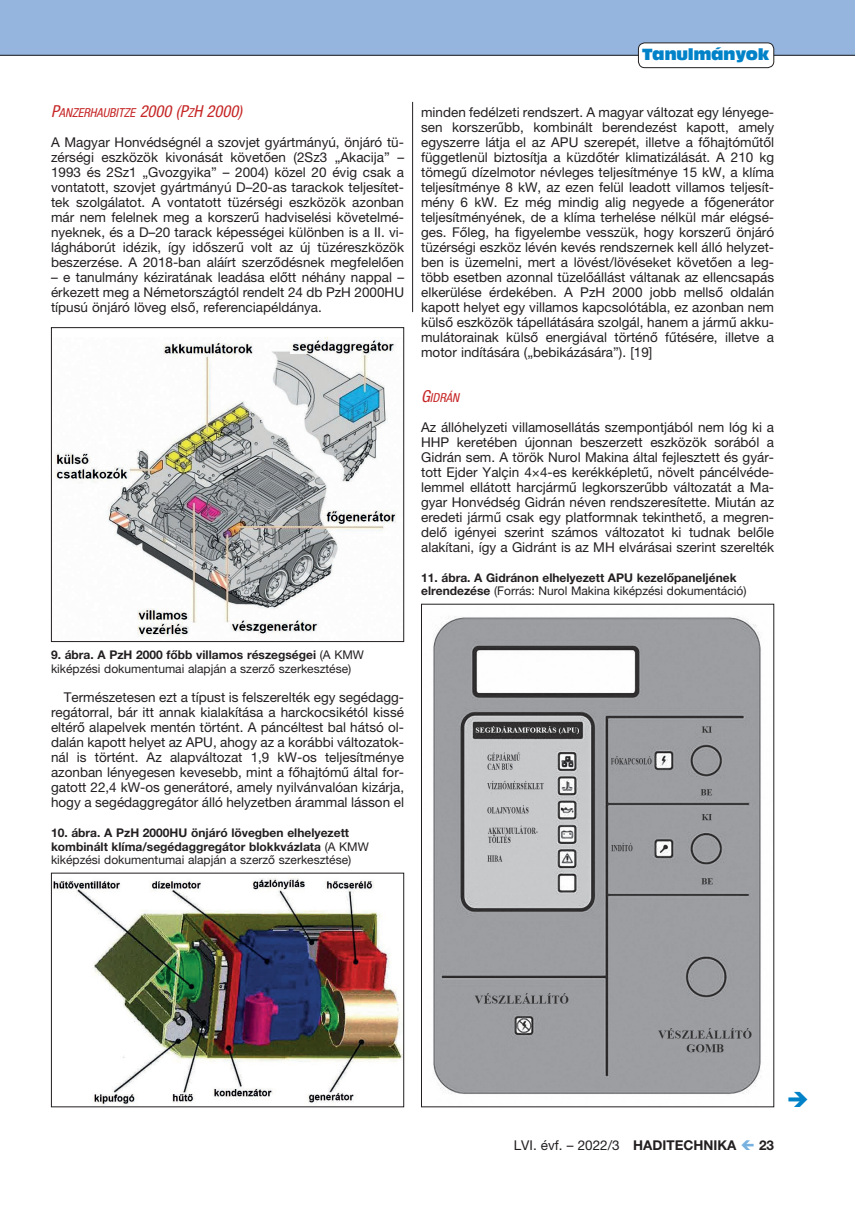
<style>
.page{position:relative;width:855px;height:1212px;background:#fff}
.page>*{position:absolute;margin:0;border:0;box-sizing:border-box;transform-origin:0 0}
.t1{font:15px "Antique Olive Compact";letter-spacing:-.02em;color:#0082c8}
.t2{font:13.5px/15px "Helvetica Neue LT Pro";color:#231f20;text-align:justify}
.t3{font:700 13.5px "Helvetica Neue LT Pro";color:#231f20}
.t4{font:italic condensed 12.3px "Helvetica Neue LT Pro";color:#c62626}
.t5{font:700 12px/13.5px "Helvetica Neue LT Pro";color:#231f20}
.t6{font:12px/13.5px "Helvetica Neue LT Pro";color:#231f20}
.s1{font-size:16.5px}
.s2{font-weight:400}
.s3{font-weight:700}
</style>
<div class="page">
<div style="left:0;top:0;width:855px;height:55px;background:#95b5de"></div>
<hr style="left:0;top:55px;width:855px;height:1px;background:#231f20">
<div style="left:638px;top:43px;width:135px;height:25px;background:#fff;border-radius:6px"></div>
<div style="left:638px;top:43px;width:136px;height:25px;border:1px solid #231f20;border-radius:6px"></div>
<img style="left:55px;top:337px;width:341px;height:300px">
<div style="left:51px;top:327px;width:353px;height:315px;border:1px solid #231f20"></div>
<img style="left:53px;top:878px;width:349px;height:227px">
<div style="left:51px;top:873px;width:353px;height:234px;border:1px solid #231f20"></div>
<img style="left:433px;top:616px;width:328px;height:478px">
<hr style="left:412px;top:102px;width:1px;height:210px;background:#231f20">
<p class="t1" style="left:642px;top:44px;width:129px">Tanulmányok</p>
<p class="t4" style="left:51px;top:106px;width:193px"><span class="s1">P</span>ANZERHAUBITZE <span class="s1">2000 (P</span>Z<span class="s1">H 2000)</span></p>
<p class="t2" style="left:51px;top:135px;width:354px">A Magyar Honvédségnél a szovjet gyártmányú, önjáró tü&shy;zérségi eszközök kivonását követően (2Sz3 „Akacija” – 1993 és 2Sz1 „Gvozgyika” – 2004) közel 20 évig csak a vontatott, szovjet gyártmányú D–20-as tarackok teljesítet&shy;tek szolgálatot. A vontatott tüzérségi eszközök azonban már nem felelnek meg a korszerű hadviselési követelmé&shy;nyeknek, és a D–20 tarack képességei különben is a II. vi&shy;lágháborút idézik, így időszerű volt az új tüzéreszközök beszerzése. A 2018-ban aláírt szerződésnek megfelelően</p>
<p class="t2" style="left:51px;top:270px;width:354px">– e tanulmány kéziratának leadása előtt néhány nappal – érkezett meg a Németországtól rendelt 24 db PzH 2000HU típusú önjáró löveg első, referenciapéldánya.</p>
<p class="t2" style="left:421px;top:105px;width:355px">minden fedélzeti rendszert. A magyar változat egy lényege&shy;sen korszerűbb, kombinált berendezést kapott, amely egyszerre látja el az APU szerepét, illetve a főhajtóműtől függetlenül biztosítja a küzdőtér klimatizálását. A 210 kg tömegű dízelmotor névleges teljesítménye 15 kW, a klíma teljesítménye 8 kW, az ezen felül leadott villamos teljesít&shy;mény 6 kW. Ez még mindig alig negyede a főgenerátor teljesítményének, de a klíma terhelése nélkül már elégsé&shy;ges. Főleg, ha figyelembe vesszük, hogy korszerű önjáró tüzérségi eszköz lévén kevés rendszernek kell álló helyzet&shy;ben is üzemelni, mert a lövést/lövéseket követően a leg&shy;több esetben azonnal tüzelőállást váltanak az ellencsapás elkerülése érdekében. A PzH 2000 jobb mellső oldalán kapott helyet egy villamos kapcsolótábla, ez azonban nem külső eszközök tápellátására szolgál, hanem a jármű akku&shy;mulátorainak külső energiával történő fűtésére, illetve a motor indítására („bebikázására”). [19]</p>
<p class="t4" style="left:421px;top:391px;width:39px"><span class="s1">G</span>IDRÁN</p>
<p class="t2" style="left:421px;top:420px;width:354px">Az állóhelyzeti villamosellátás szempontjából nem lóg ki a HHP keretében újonnan beszerzett eszközök sorából a Gidrán sem. A török Nurol Makina által fejlesztett és gyár&shy;tott Ejder Yalçin 4×4-es kerékképletű, növelt páncélvéde&shy;lemmel ellátott harcjármű legkorszerűbb változatát a Ma&shy;gyar Honvédség Gidrán néven rendszeresítette. Miután az eredeti jármű csak egy platformnak tekinthető, a megren&shy;delő igényei szerint számos változatot ki tudnak belőle alakítani, így a Gidránt is az MH elvárásai szerint szerelték</p>
<p class="t5" style="left:421px;top:570px;width:327px">11. ábra. A Gidránon elhelyezett APU kezelőpaneljének elrendezése <span class="s2">(Forrás: Nurol Makina kiképzési dokumentáció)</span></p>
<p class="t6" style="left:51px;top:648px;width:314px"><span class="s3">9. ábra. A PzH 2000 főbb villamos részegségei</span> (A KMW kiképzési dokumentumai alapján a szerző szerkesztése)</p>
<p class="t2" style="left:51px;top:690px;width:354px;text-indent:13px">Természetesen ezt a típust is felszerelték egy segédagg&shy;regátorral, bár itt annak kialakítása a harckocsikétól kissé eltérő alapelvek mentén történt. A páncéltest bal hátsó ol&shy;dalán kapott helyet az APU, ahogy az a korábbi változatok&shy;nál is történt. Az alapváltozat 1,9 kW-os teljesítménye azonban lényegesen kevesebb, mint a főhajtómű által for&shy;gatott 22,4 kW-os generátoré, amely nyilvánvalóan kizárja, hogy a segédaggregátor álló helyzetben árammal lásson el</p>
<p class="t5" style="left:51px;top:826px;width:319px">10. ábra. A PzH 2000HU önjáró lövegben elhelyezett kombinált klíma/segédaggregátor blokkvázlata <span class="s2">(A KMW kiképzési dokumentumai alapján a szerző szerkesztése)</span></p>
<p class="t2" style="left:514px;top:1137px;width:224px">LVI. évf. – 2022/3 <span class="s3">HADITECHNIKA</span></p>
<p class="t3" style="left:759px;top:1137px;width:17px">23</p>
</div>
